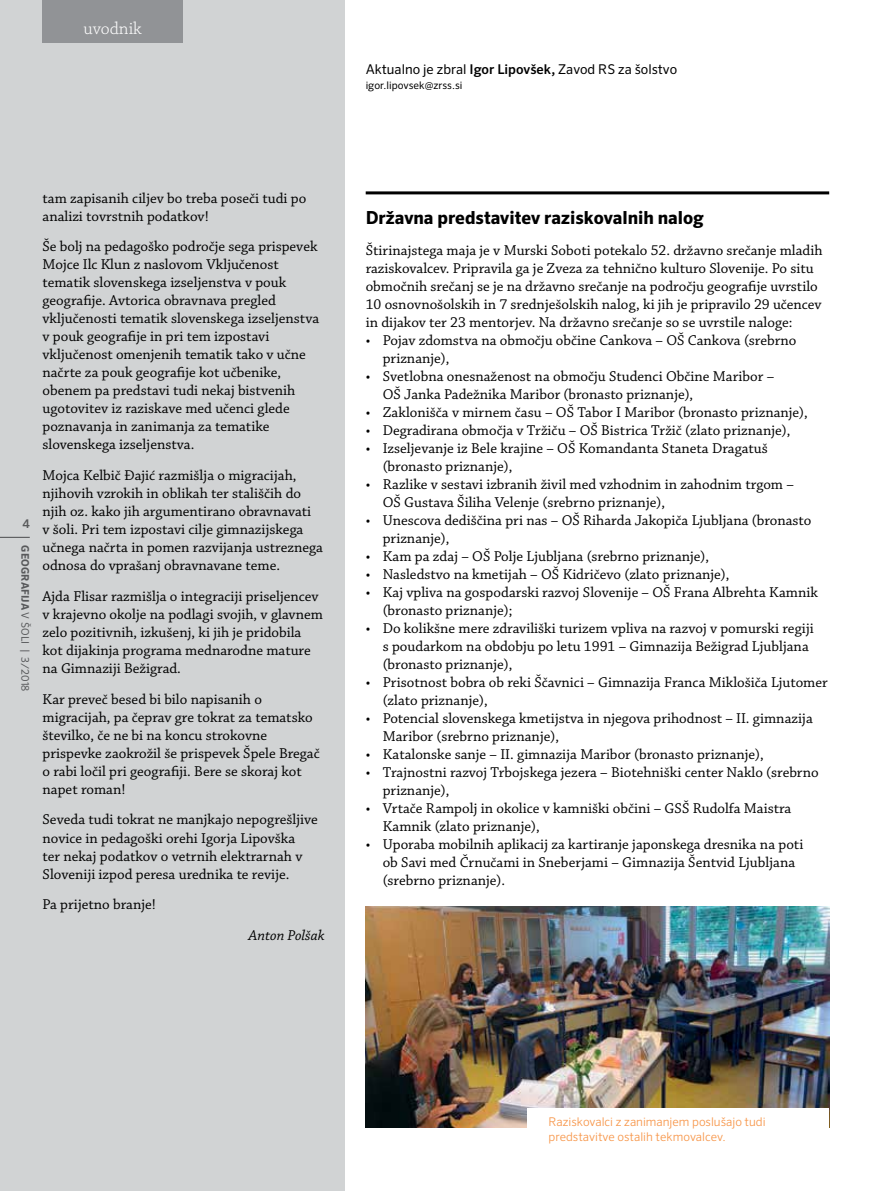
<style>
.page{position:relative;width:893px;height:1191px;background:#fff}
.page>*{position:absolute;margin:0;border:0;box-sizing:border-box;transform-origin:0 0}
.t1{font:700 18px "Sero Pro";color:#000}
.t2{font:300 18px "Chaparral Pro";color:#fff}
.t3{font:15px/18px "Chaparral Pro";color:#000}
.t4{font:italic 15px "Chaparral Pro";letter-spacing:.005em;color:#000}
.t5{font:13.5px "Sero Pro";color:#000}
.t6{font:300 12px/14.4px "Sero Pro";color:#f79548}
.t7{font:500 12px "Sero Pro";color:#58595b}
.t8{font:10.5px "Sero Pro";color:#58595b}
.t9{font:10.5px "Sero Pro";color:#000}
.s1{font-weight:700}
.s2{font-weight:500}
</style>
<div class="page">
<hr style="left:366px;top:191px;width:463px;height:3px;background:#000">
<div style="left:0;top:0;width:344px;height:1191px;background:#d1d3d4"></div>
<img style="left:366px;top:906px;width:463px;height:221px">
<div style="left:527px;top:1108px;width:302px;height:41px;background:#fff"></div>
<hr style="left:0;top:537px;width:30px;height:1px;background:#58595b">
<div style="left:43px;top:0;width:140px;height:43px;background:#919396"></div>
<p class="t2" style="left:83px;top:18px;width:60px">uvodnik</p>
<p class="t7" style="left:22px;top:516px;width:9px">4</p>
<p class="t8" style="left:32px;top:545px;width:147px;rotate:90deg"><span class="s1">Geografija</span> v šoli | 3/2018</p>
<p class="t3" style="left:43px;top:189px;width:265px">tam zapisanih ciljev bo treba poseči tudi po analizi tovrstnih podatkov!</p>
<p class="t3" style="left:43px;top:238px;width:278px">Še bolj na pedagoško področje sega prispevek Mojce Ilc Klun z naslovom Vključenost tematik slovenskega izseljenstva v pouk geografije. Avtorica obravnava pregled vključenosti tematik slovenskega izseljenstva v pouk geografije in pri tem izpostavi vključenost omenjenih tematik tako v učne načrte za pouk geografije kot učbenike, obenem pa predstavi tudi nekaj bistvenih ugotovitev iz raziskave med učenci glede poznavanja in zanimanja za tematike slovenskega izseljenstva.</p>
<p class="t3" style="left:43px;top:467px;width:282px">Mojca Kelbič Đajić razmišlja o migracijah, njihovih vzrokih in oblikah ter stališčih do njih oz. kako jih argumentirano obravnavati<br>v šoli. Pri tem izpostavi cilje gimnazijskega učnega načrta in pomen razvijanja ustreznega odnosa do vprašanj obravnavane teme.</p>
<p class="t3" style="left:43px;top:588px;width:282px">Ajda Flisar razmišlja o integraciji priseljencev v krajevno okolje na podlagi svojih, v glavnem zelo pozitivnih, izkušenj, ki jih je pridobila kot dijakinja programa mednarodne mature na Gimnaziji Bežigrad.</p>
<p class="t3" style="left:43px;top:690px;width:279px">Kar preveč besed bi bilo napisanih o migracijah, pa čeprav gre tokrat za tematsko številko, če ne bi na koncu strokovne prispevke zaokrožil še prispevek Špele Bregač o rabi ločil pri geografiji. Bere se skoraj kot napet roman!</p>
<p class="t3" style="left:43px;top:811px;width:277px">Seveda tudi tokrat ne manjkajo nepogrešljive novice in pedagoški orehi Igorja Lipovška<br>ter nekaj podatkov o vetrnih elektrarnah v Sloveniji izpod peresa urednika te revije.</p>
<p class="t3" style="left:43px;top:896px;width:115px">Pa prijetno branje!</p>
<p class="t4" style="left:248px;top:927px;width:78px">Anton Polšak</p>
<p class="t5" style="left:366px;top:61px;width:313px">Aktualno je zbral <span class="s2">Igor Lipovšek,</span> Zavod RS za šolstvo</p>
<p class="t9" style="left:366px;top:79px;width:98px">igor.lipovsek@zrss.si</p>
<p class="t1" style="left:366px;top:207px;width:340px">Državna predstavitev raziskovalnih nalog</p>
<p class="t3" style="left:366px;top:242px;width:458px">Štirinajstega maja je v Murski Soboti potekalo 52. državno srečanje mladih raziskovalcev. Pripravila ga je Zveza za tehnično kulturo Slovenije. Po situ območnih srečanj se je na državno srečanje na področju geografije uvrstilo 10 osnovnošolskih in 7 srednješolskih nalog, ki jih je pripravilo 29 učencev in dijakov ter 23 mentorjev. Na državno srečanje so se uvrstile naloge:</p>
<p class="t3" style="left:383px;top:332px;width:415px;text-indent:-17px">• Pojav zdomstva na območju občine Cankova – OŠ Cankova (srebrno priznanje),</p>
<p class="t3" style="left:383px;top:368px;width:393px;text-indent:-17px">• Svetlobna onesnaženost na območju Studenci Občine Maribor –<br>OŠ Janka Padežnika Maribor (bronasto priznanje),</p>
<p class="t3" style="left:366px;top:404px;width:444px">• Zaklonišča v mirnem času – OŠ Tabor I Maribor (bronasto priznanje),</p>
<p class="t3" style="left:366px;top:422px;width:426px">• Degradirana območja v Tržiču – OŠ Bistrica Tržič (zlato priznanje),</p>
<p class="t3" style="left:383px;top:440px;width:387px;text-indent:-17px">• Izseljevanje iz Bele krajine – OŠ Komandanta Staneta Dragatuš (bronasto priznanje),</p>
<p class="t3" style="left:383px;top:476px;width:413px;text-indent:-17px">• Razlike v sestavi izbranih živil med vzhodnim in zahodnim trgom –<br>OŠ Gustava Šiliha Velenje (srebrno priznanje),</p>
<p class="t3" style="left:383px;top:512px;width:430px;text-indent:-17px">• Unescova dediščina pri nas – OŠ Riharda Jakopiča Ljubljana (bronasto priznanje),</p>
<p class="t3" style="left:366px;top:548px;width:345px">• Kam pa zdaj – OŠ Polje Ljubljana (srebrno priznanje),</p>
<p class="t3" style="left:366px;top:566px;width:365px">• Nasledstvo na kmetijah – OŠ Kidričevo (zlato priznanje),</p>
<p class="t3" style="left:383px;top:584px;width:437px;text-indent:-17px">• Kaj vpliva na gospodarski razvoj Slovenije – OŠ Frana Albrehta Kamnik (bronasto priznanje);</p>
<p class="t3" style="left:383px;top:620px;width:433px;text-indent:-17px">• Do kolikšne mere zdraviliški turizem vpliva na razvoj v pomurski regiji s poudarkom na obdobju po letu 1991 – Gimnazija Bežigrad Ljubljana (bronasto priznanje),</p>
<p class="t3" style="left:383px;top:674px;width:447px;text-indent:-17px">• Prisotnost bobra ob reki Ščavnici – Gimnazija Franca Miklošiča Ljutomer (zlato priznanje),</p>
<p class="t3" style="left:383px;top:710px;width:432px;text-indent:-17px">• Potencial slovenskega kmetijstva in njegova prihodnost – II . gimnazija<br>Maribor (srebrno priznanje),</p>
<p class="t3" style="left:366px;top:746px;width:400px">• Katalonske sanje – II . gimnazija Maribor (bronasto priznanje),</p>
<p class="t3" style="left:383px;top:764px;width:437px;text-indent:-17px">• Trajnostni razvoj Trbojskega jezera – Biotehniški center Naklo (srebrno priznanje),</p>
<p class="t3" style="left:383px;top:800px;width:410px;text-indent:-17px">• Vrtače Rampolj in okolice v kamniški občini – GSŠ Rudolfa Maistra<br>Kamnik (zlato priznanje),</p>
<p class="t3" style="left:383px;top:836px;width:422px;text-indent:-17px">• Uporaba mobilnih aplikacij za kartiranje japonskega dresnika na poti ob Savi med Črnučami in Sneberjami – Gimnazija Šentvid Ljubljana (srebrno priznanje).</p>
<p class="t6" style="left:549px;top:1114px;width:219px">Raziskovalci z zanimanjem poslušajo tudi predstavitve ostalih tekmovalcev.</p>
</div>
